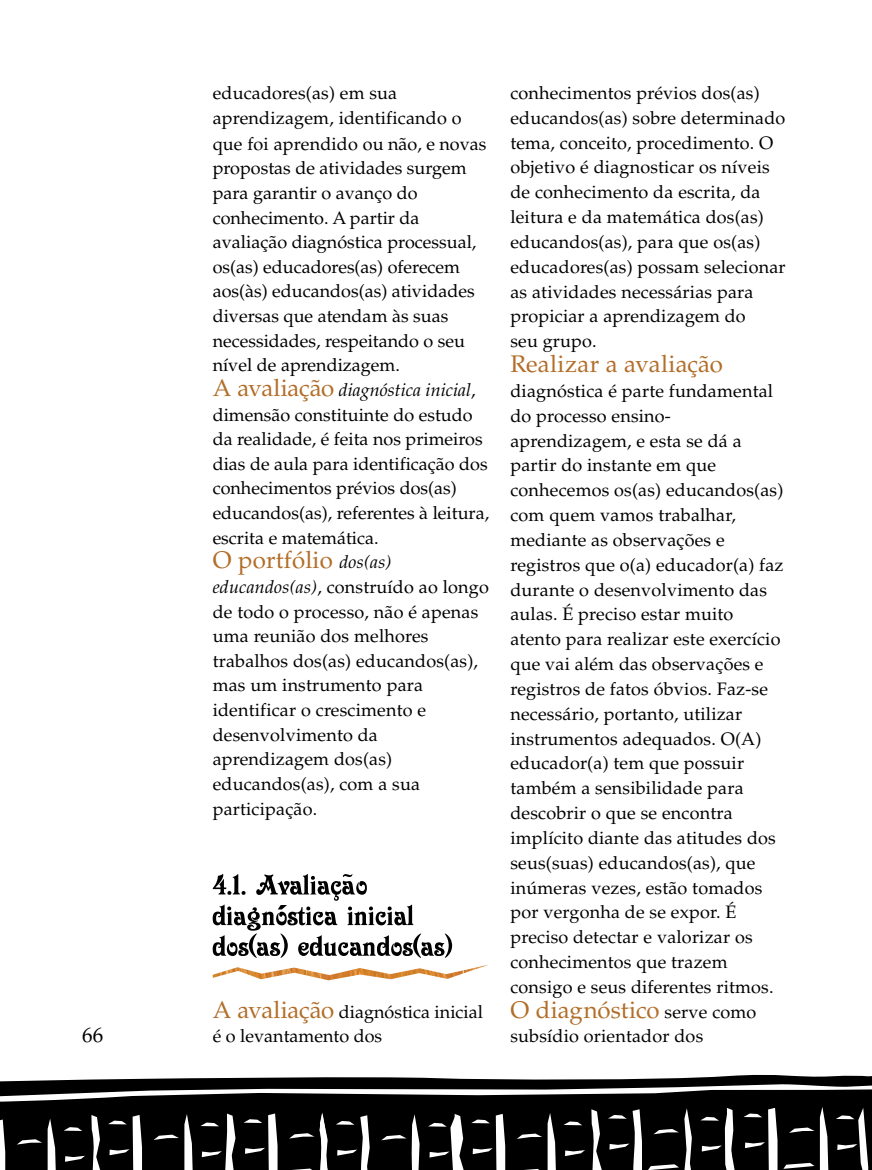
<style>
.page{position:relative;width:872px;height:1170px;background:#fff}
.page>*{position:absolute;margin:0;border:0;box-sizing:border-box;transform-origin:0 0}
.t1{font:24px "Palatino";letter-spacing:.01em;color:#b26e29}
.t2{font:21px "Palatino";color:#000}
.t3{font:18px/24.8px "Palatino";letter-spacing:.01em;color:#000}
.s1{font-size:24px;color:#b26e29}
.s2{font-style:italic}
.s3{font-style:italic;font-size:18px;color:#000}
.s4{font-size:18px;color:#000}
</style>
<div class="page">
<svg style="left:0;top:1074px;width:872px;height:10px;fill:#000"></svg>
<svg style="left:0;top:1084px;width:872px;height:86px"></svg>
<svg style="left:213px;top:874px;width:239px;height:83px"></svg>
<img style="left:213px;top:964px;width:276px;height:16px">
<p class="t2" style="left:82px;top:1022px;width:22px">66</p>
<p class="t3" style="left:213px;top:81px;width:278px">educadores(as) em sua aprendizagem, identificando o que foi aprendido ou não, e novas propostas de atividades surgem para garantir o avanço do conhecimento. A partir da avaliação diagnóstica processual, os(as) educadores(as) oferecem aos(às) educandos(as) atividades diversas que atendam às suas necessidades, respeitando o seu nível de aprendizagem.<br><span class="s1">A avaliação</span> <span class="s2">diagnóstica inicial</span>, dimensão constituinte do estudo da realidade, é feita nos primeiros dias de aula para identificação dos conhecimentos prévios dos(as) educandos(as), referentes à leitura, escrita e matemática.</p>
<p class="t1" style="left:213px;top:546px;width:180px">O portfólio <span class="s3">dos(as)</span></p>
<p class="t3" style="left:213px;top:574px;width:278px"><span class="s2">educandos(as)</span>, construído ao longo de todo o processo, não é apenas uma reunião dos melhores trabalhos dos(as) educandos(as), mas um instrumento para identificar o crescimento e desenvolvimento da aprendizagem dos(as) educandos(as), com a sua participação.</p>
<p class="t3" style="left:213px;top:999px;width:272px"><span class="s1">A avaliação</span> diagnóstica inicial é o levantamento dos</p>
<p class="t3" style="left:510px;top:81px;width:277px">conhecimentos prévios dos(as) educandos(as) sobre determinado tema, conceito, procedimento. O objetivo é diagnosticar os níveis de conhecimento da escrita, da leitura e da matemática dos(as) educandos(as), para que os(as) educadores(as) possam selecionar as atividades necessárias para propiciar a aprendizagem do<br>seu grupo.</p>
<p class="t1" style="left:510px;top:350px;width:214px">Realizar a avaliação</p>
<p class="t3" style="left:510px;top:378px;width:275px">diagnóstica é parte fundamental do processo ensino&shy;aprendizagem, e esta se dá a partir do instante em que conhecemos os(as) educandos(as) com quem vamos trabalhar, mediante as observações e registros que o(a) educador(a) faz durante o desenvolvimento das aulas. É preciso estar muito atento para realizar este exercício que vai além das observações e registros de fatos óbvios. Faz-se necessário, portanto, utilizar instrumentos adequados. O(A) educador(a) tem que possuir também a sensibilidade para descobrir o que se encontra implícito diante das atitudes dos seus(suas) educandos(as), que inúmeras vezes, estão tomados por vergonha de se expor. É preciso detectar e valorizar os conhecimentos que trazem consigo e seus diferentes ritmos.</p>
<p class="t1" style="left:510px;top:995px;width:247px">O diagnóstico <span class="s4">serve como</span></p>
<p class="t3" style="left:510px;top:1024px;width:194px">subsídio orientador dos</p>
</div>
